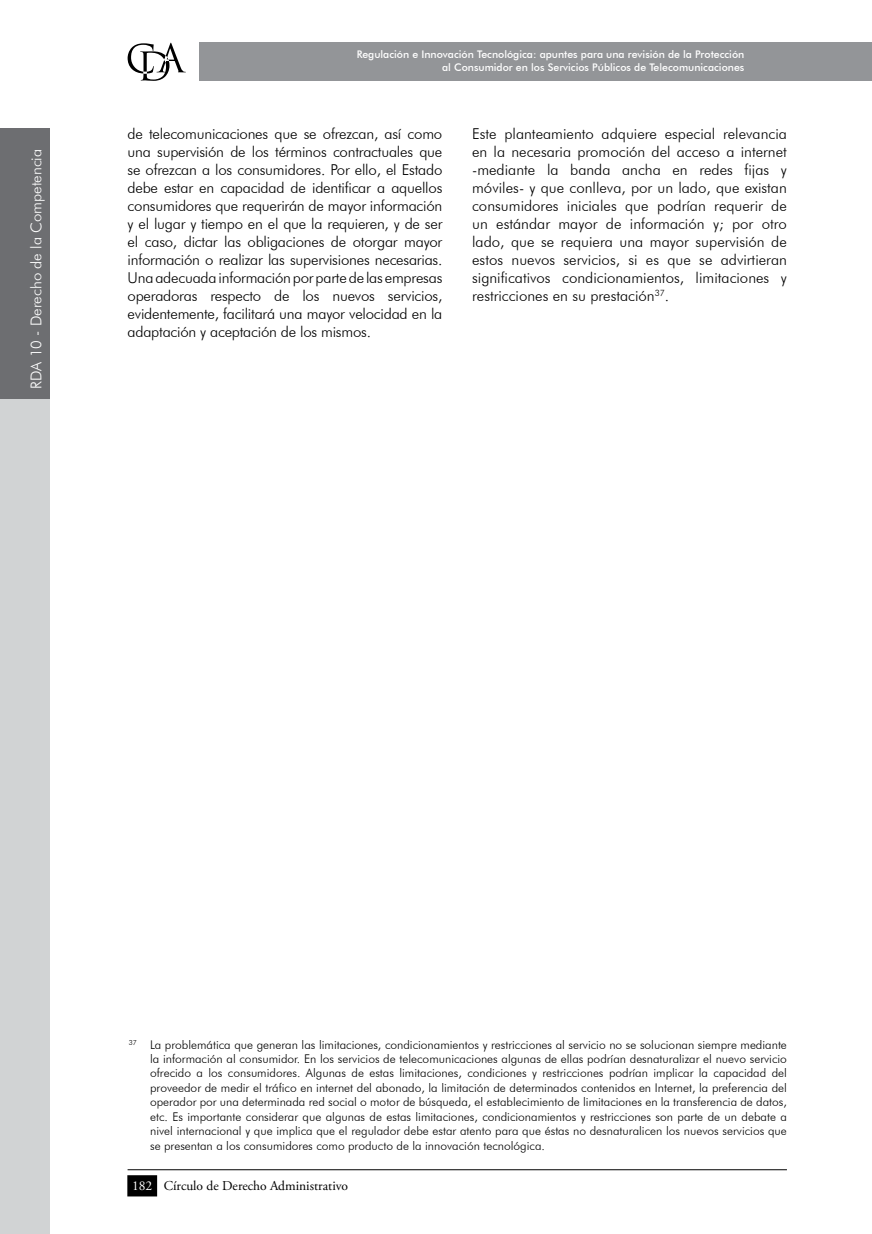
<style>
.page{position:relative;width:872px;height:1234px;background:#fff}
.page>*{position:absolute;margin:0;border:0;box-sizing:border-box;transform-origin:0 0}
.t1{font:300 15px/18px "Futura BT";letter-spacing:-.005em;color:#000;text-align:justify}
.t2{font:300 15px "Futura BT";color:#fff}
.t3{font:13.5px "Adobe Garamond Pro";color:#000}
.t4{font:300 12px/14.4px "Futura BT";color:#000;text-align:justify}
.t5{font:500 10.5px/12.6px "Futura BT";color:#fff;text-align:right}
.s1{color:#fff}
</style>
<div class="page">
<div style="left:199px;top:43px;width:673px;height:38px;background:#939598"></div>
<svg style="left:128px;top:43px;width:58px;height:38px"></svg>
<hr style="left:128px;top:1168px;width:659px;height:1px;background:#000">
<div style="left:128px;top:1175px;width:28px;height:20px;background:#000"></div>
<div style="left:127px;top:1174px;width:30px;height:22px;border:2px solid #000"></div>
<div style="left:0;top:395px;width:50px;height:838px;background:#d1d3d4"></div>
<div style="left:0;top:128px;width:50px;height:271px;background:#6d6e71"></div>
<p class="t2" style="left:27px;top:388px;width:241px;rotate:-90deg">RDA 10 - Derecho de la Competencia</p>
<p class="t5" style="left:357px;top:48px;width:389px">Regulación e Innovación Tecnológica: apuntes para una revisión de la Protección al Consumidor en los Servicios Públicos de Telecomunicaciones</p>
<p class="t1" style="left:128px;top:125px;width:316px">de telecomunicaciones que se ofrezcan, así como una supervisión de los términos contractuales que se ofrezcan a los consumidores. Por ello, el Estado debe estar en capacidad de identificar a aquellos consumidores que requerirán de mayor información y el lugar y tiempo en el que la requieren, y de ser el caso, dictar las obligaciones de otorgar mayor información o realizar las supervisiones necesarias.<br>Una adecuada información por parte de las empresas operadoras respecto de los nuevos servicios, evidentemente, facilitará una mayor velocidad en la adaptación y aceptación de los mismos.</p>
<p class="t1" style="left:472px;top:125px;width:316px">Este planteamiento adquiere especial relevancia en la necesaria promoción del acceso a internet -mediante la banda ancha en redes fijas y móviles- y que conlleva, por un lado, que existan consumidores iniciales que podrían requerir de un estándar mayor de información y; por otro lado, que se requiera una mayor supervisión de estos nuevos servicios, si es que se advirtieran significativos condicionamientos, limitaciones y restricciones en su prestación<sup>37</sup>.</p>
<p class="t4" style="left:150px;top:1036px;width:638px;text-indent:-21px"><sup>37</sup> La problemática que generan las limitaciones, condicionamientos y restricciones al servicio no se solucionan siempre mediante la información al consumidor. E n los servicios de telecomunicaciones algunas de ellas podrían desnaturalizar el nuevo servicio ofrecido a los consumidores. Algunas de estas limitaciones, condiciones y restricciones podrían implicar la capacidad del proveedor de medir el tráfico en internet del abonado, la limitación de determinados contenidos en I nternet, la preferencia del operador por una determinada red social o motor de búsqueda, el establecimiento de limitaciones en la transferencia de datos, etc. Es importante considerar que algunas de estas limitaciones, condicionamientos y restricciones son parte de un debate a nivel internacional y que implica que el regulador debe estar atento para que éstas no desnaturalicen los nuevos servicios que se presentan a los consumidores como producto de la innovación tecnológica.</p>
<p class="t3" style="left:132px;top:1176px;width:218px"><span class="s1">182</span> Círculo de Derecho Administrativo</p>
</div>
